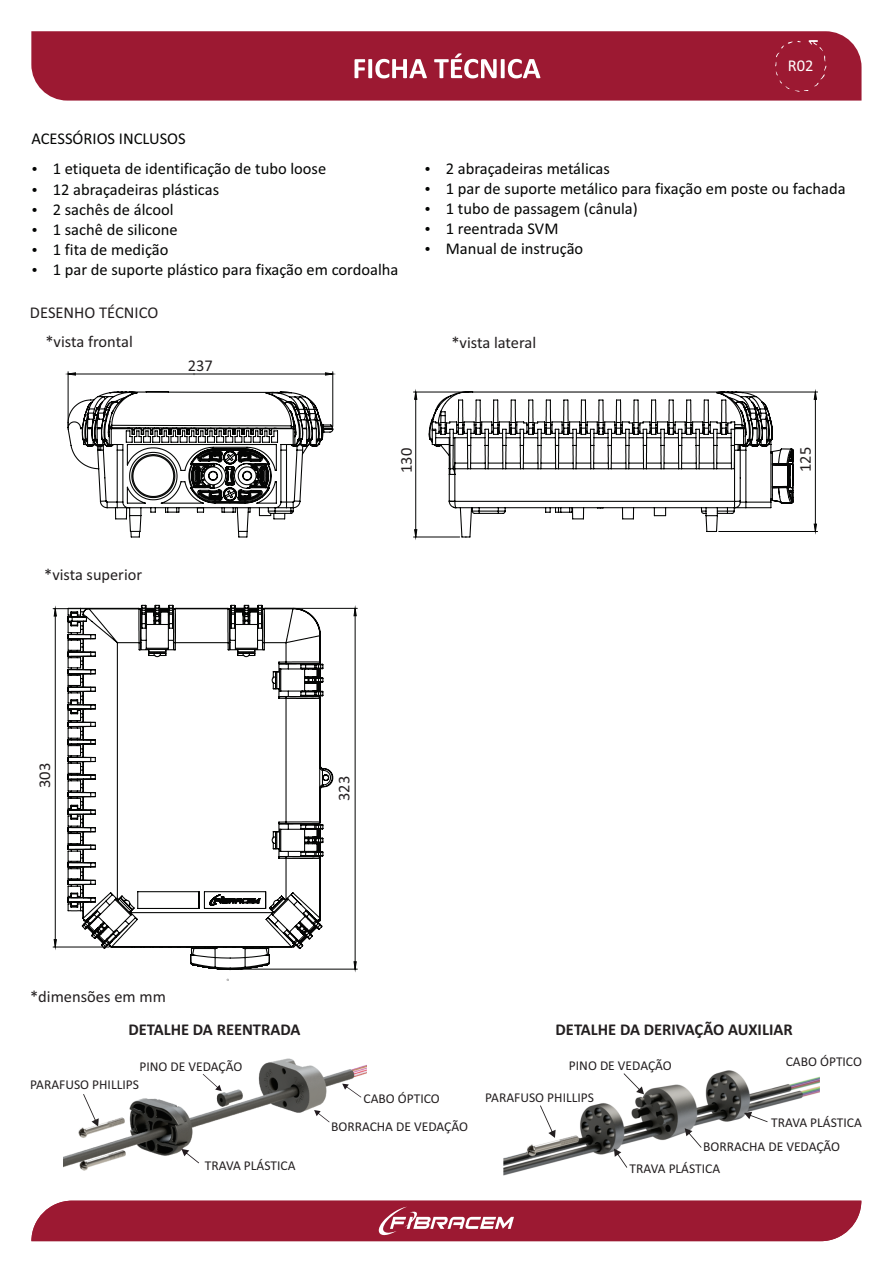
<style>
.page{position:relative;width:893px;height:1263px;background:#fff}
.page>*{position:absolute;margin:0;border:0;box-sizing:border-box;transform-origin:0 0}
.t1{font:16.5px/20.1px "Calibri";color:#040504}
.t2{font:16.5px/29.1px "Calibri";color:#231f20}
.t3{font:700 16.5px "Calibri";color:#231f20}
.t4{font:16.5px "Calibri";color:#fff}
.t5{font:16.35px "Calibri";color:#231f20}
.t6{font:13.5px/24.3px "Calibri";color:#231f20}
</style>
<div class="page">
<img style="left:503px;top:1070px;width:316px;height:106px">
<svg style="left:624px;top:1073px;width:20px;height:21px"></svg>
<svg style="left:744px;top:1112px;width:24px;height:10px"></svg>
<svg style="left:685px;top:1128px;width:17px;height:20px"></svg>
<svg style="left:614px;top:1148px;width:13px;height:20px"></svg>
<svg style="left:540px;top:1105px;width:16px;height:28px"></svg>
<img style="left:525px;top:1133px;width:55px;height:25px">
<img style="left:63px;top:1058px;width:303px;height:113px">
<svg style="left:342px;top:1084px;width:19px;height:13px"></svg>
<svg style="left:314px;top:1110px;width:16px;height:12px"></svg>
<svg style="left:181px;top:1149px;width:18px;height:14px"></svg>
<svg style="left:203px;top:1074px;width:19px;height:17px"></svg>
<svg style="left:83px;top:1094px;width:16px;height:32px"></svg>
<div style="left:31px;top:31px;width:830px;height:70px;background:#9c1932"></div>
<svg style="left:355px;top:53px;width:185px;height:25px"></svg>
<div style="left:31px;top:1201px;width:830px;height:40px;background:#9c1932"></div>
<div style="left:775px;top:40px;width:51px;height:52px;background:#9c1932"></div>
<hr style="left:68px;top:372px;width:1px;height:54px;background:#040504">
<hr style="left:332px;top:372px;width:1px;height:54px;background:#040504">
<hr style="left:232px;top:969px;width:125px;height:1px;background:#040504">
<hr style="left:230px;top:608px;width:127px;height:1px;background:#040504">
<hr style="left:413px;top:537px;width:47px;height:1px;background:#040504">
<hr style="left:413px;top:392px;width:51px;height:1px;background:#040504">
<hr style="left:53px;top:608px;width:120px;height:1px;background:#040504">
<hr style="left:53px;top:947px;width:56px;height:1px;background:#040504">
<hr style="left:725px;top:392px;width:93px;height:1px;background:#040504">
<hr style="left:719px;top:531px;width:99px;height:1px;background:#040504">
<svg style="left:67px;top:372px;width:267px;height:4px"></svg>
<svg style="left:353px;top:607px;width:4px;height:363px"></svg>
<svg style="left:414px;top:391px;width:4px;height:147px"></svg>
<svg style="left:53px;top:608px;width:4px;height:340px"></svg>
<svg style="left:813px;top:391px;width:4px;height:140px"></svg>
<svg style="left:67px;top:604px;width:267px;height:367px"></svg>
<svg style="left:67px;top:390px;width:267px;height:148px"></svg>
<svg style="left:428px;top:391px;width:366px;height:147px"></svg>
<p class="t1" style="left:53px;top:125px;width:275px;line-height:30.2px;text-indent:-21px">ACESSÓRIOS INCLUSOS<br>1 etiqueta de identificação de tubo loose</p>
<p class="t1" style="left:53px;top:180px;width:347px">12 abraçadeiras plásticas<br>2 sachês de álcool<br>1 sachê de silicone<br>1 fita de medição<br>1 par de suporte plástico para fixação em cordoalha</p>
<p class="t2" style="left:45px;top:300px;width:114px;text-indent:-15px">DESENHO TÉCNICO *vista frontal</p>
<p class="t2" style="left:188px;top:353px;width:27px">237</p>
<p class="t4" style="left:788px;top:59px;width:27px">R02</p>
<p class="t1" style="left:446px;top:160px;width:401px">2 abraçadeiras metálicas<br>1 par de suporte metálico para fixação em poste ou fachada<br>1 tubo de passagem (cânula)<br>1 reentrada SVM<br>Manual de instrução</p>
<p class="t2" style="left:451px;top:329px;width:86px">*vista lateral</p>
<p class="t5" style="left:44px;top:568px;width:99px">*vista superior</p>
<p class="t2" style="left:31px;top:788px;width:27px;rotate:-90deg">303</p>
<p class="t2" style="left:393px;top:473px;width:27px;rotate:-90deg">130</p>
<p class="t2" style="left:792px;top:472px;width:27px;rotate:-90deg">125</p>
<p class="t2" style="left:331px;top:801px;width:27px;rotate:-90deg">323</p>
<p class="t2" style="left:30px;top:983px;width:137px">*dimensões em mm</p>
<p class="t3" style="left:128px;top:1023px;width:173px">DETALHE DA REENTRADA</p>
<p class="t6" style="left:139px;top:1055px;width:104px">PINO DE VEDAÇÃO</p>
<p class="t6" style="left:30px;top:1073px;width:110px">PARAFUSO PHILLIPS</p>
<p class="t6" style="left:205px;top:1155px;width:92px">TRAVA PLÁSTICA</p>
<p class="t3" style="left:556px;top:1022px;width:239px">DETALHE DA DERIVAÇÃO AUXILIAR</p>
<p class="t6" style="left:786px;top:1050px;width:78px">CABO ÓPTICO</p>
<p class="t6" style="left:569px;top:1054px;width:104px">PINO DE VEDAÇÃO</p>
<p class="t6" style="left:364px;top:1087px;width:78px">CABO ÓPTICO</p>
<p class="t6" style="left:485px;top:1087px;width:110px">PARAFUSO PHILLIPS</p>
<p class="t6" style="left:331px;top:1115px;width:138px">BORRACHA DE VEDAÇÃO</p>
<p class="t6" style="left:703px;top:1111px;width:160px;text-indent:68px">TRAVA PLÁSTICA<br>BORRACHA DE VEDAÇÃO</p>
<p class="t6" style="left:630px;top:1158px;width:92px">TRAVA PLÁSTICA</p>
</div>
